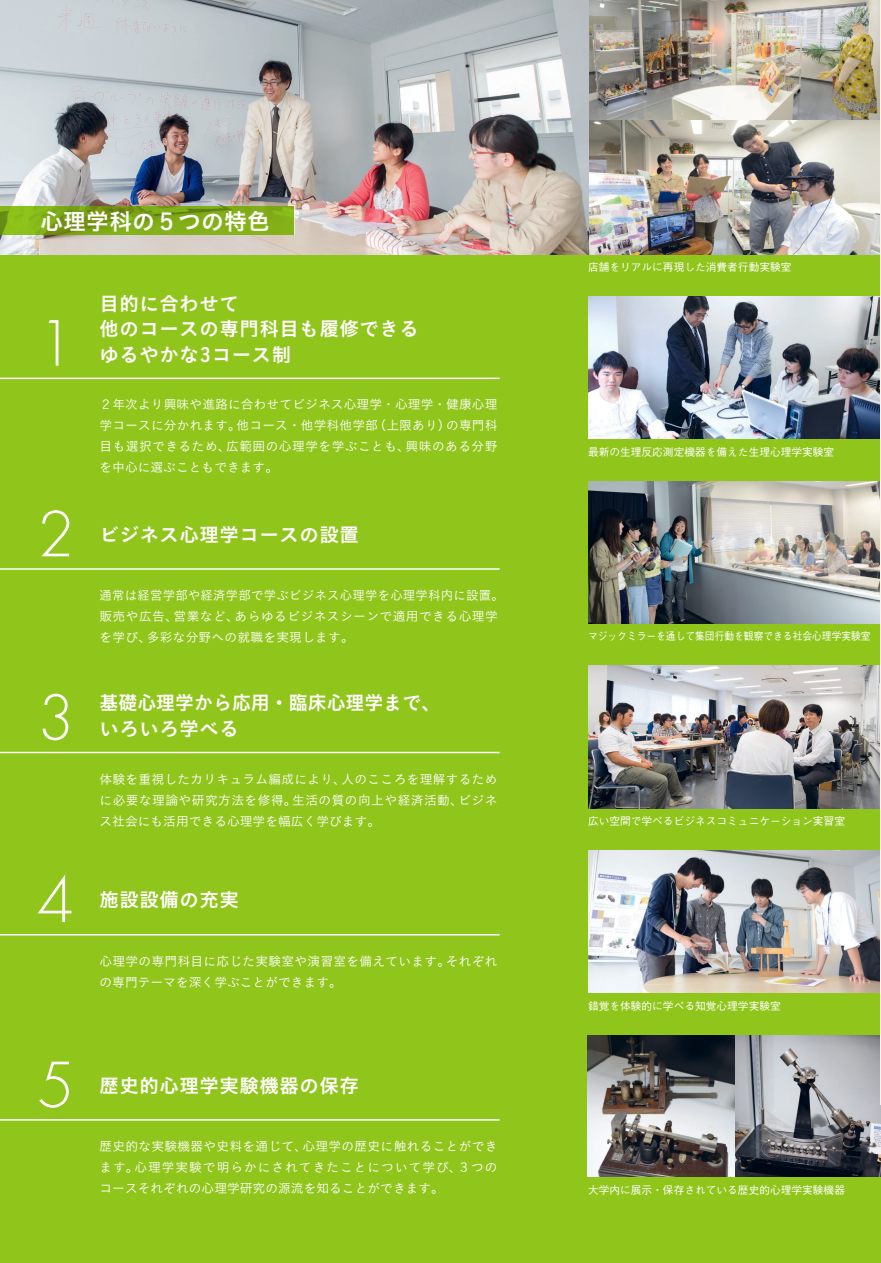
<style>
.page{position:relative;width:881px;height:1263px;background:#fff}
.page>*{position:absolute;margin:0;border:0;box-sizing:border-box;transform-origin:0 0}
.t1{font:300 60.45px "Futura Std";color:#fff}
.t2{font:22.95px "Koburina Go Std W6";color:#fff}
.t3{font:19.5px/25.5px "Koburina Go Std W6";letter-spacing:.025em;color:#fff}
.t4{font:19.5px/25.5px "Koburina Go Std W6";color:#fff}
.t5{font:12.75px/21px "Koburina Go Std W3";letter-spacing:.02em;color:#fff;text-align:justify}
.t6{font:500 10.65px "Gothic BBB Pro";color:#fff}
.t7{font:500 10.65px "Gothic BBB Pro";color:#fff;scale:.91 1}
</style>
<div class="page">
<div style="left:0;top:0;width:880px;height:1263px;background:#90c51b"></div>
<img style="left:0;top:0;width:880px;height:254px">
<img style="left:734px;top:1035px;width:146px;height:141px">
<img style="left:587px;top:1035px;width:147px;height:142px">
<img style="left:588px;top:666px;width:292px;height:142px">
<img style="left:588px;top:850px;width:292px;height:142px">
<img style="left:588px;top:481px;width:292px;height:142px">
<img style="left:588px;top:297px;width:292px;height:142px">
<hr style="left:0;top:378px;width:499px;height:1px;background:#fff">
<hr style="left:0;top:568px;width:499px;height:2px;background:#fff">
<hr style="left:0;top:752px;width:499px;height:1px;background:#fff">
<hr style="left:0;top:934px;width:499px;height:1px;background:#fff">
<hr style="left:0;top:1119px;width:499px;height:1px;background:#fff">
<svg style="left:0;top:206px;width:294px;height:29px;fill:#82af17"></svg>
<svg style="left:880px;top:0;width:1px;height:1104px"></svg>
<h2 class="t2" style="left:40px;top:203px;width:231px">心理学科の５つの特色</h2>
<h1 class="t1" style="left:37px;top:307px;width:38px">1</h1>
<h1 class="t1" style="left:37px;top:498px;width:38px">2</h1>
<h1 class="t1" style="left:37px;top:681px;width:38px">3</h1>
<h1 class="t1" style="left:37px;top:863px;width:38px">4</h1>
<h3 class="t3" style="left:99px;top:291px;width:321px">目的に合わせて<br>他のコースの専門科目も履修できるゆるやかな3コース制</h3>
<p class="t5" style="left:99px;top:394px;width:399px">２年次より興味や進路に合わせてビジネス心理学・心理学・健康心理学コースに分かれます。他コース・他学科他学部（上限あり）の専門科目も選択できるため、広範囲の心理学を学ぶことも、興味のある分野を中心に選ぶこともできます。</p>
<h3 class="t3" style="left:99px;top:522px;width:261px">ビジネス心理学コースの設置</h3>
<p class="t5" style="left:99px;top:585px;width:405px;text-align:left">通常は経営学部や経済学部で学ぶビジネス心理学を心理学科内に設置。販売や広告、営業など、あらゆるビジネスシーンで適用できる心理学を学び、多彩な分野への就職を実現します。</p>
<h3 class="t4" style="left:99px;top:691px;width:342px">基礎心理学から応用・臨床心理学まで、いろいろ学べる</h3>
<p class="t5" style="left:99px;top:768px;width:399px">体験を重視したカリキュラム編成により、人のこころを理解するために必要な理論や研究方法を修得。生活の質の向上や経済活動、ビジネス社会にも活用できる心理学を幅広く学びます。</p>
<h3 class="t3" style="left:99px;top:888px;width:141px">施設設備の充実</h3>
<p class="t5" style="left:99px;top:950px;width:399px">心理学の専門科目に応じた実験室や演習室を備えています。それぞれの専門テーマを深く学ぶことができます。</p>
<h1 class="t1" style="left:37px;top:1048px;width:38px">5</h1>
<h3 class="t3" style="left:99px;top:1073px;width:261px">歴史的心理学実験機器の保存</h3>
<p class="t5" style="left:99px;top:1135px;width:399px">歴史的な実験機器や史料を通じて、心理学の歴史に触れることができます。心理学実験で明らかにされてきたことについて学び、３つのコースそれぞれの心理学研究の源流を知ることができます。</p>
<p class="t6" style="left:587px;top:259px;width:205px">店舗をリアルに再現した消費者行動実験室</p>
<p class="t6" style="left:587px;top:443px;width:248px">最新の生理反応測定機器を備えた生理心理学実験室</p>
<p class="t7" style="left:587px;top:628px;width:312px">マジックミラーを通して集団行動を観察できる社会心理学実験室</p>
<p class="t6" style="left:587px;top:812px;width:258px">広い空間で学べるビジネスコミュニケーション実習室</p>
<p class="t6" style="left:587px;top:997px;width:194px">錯覚を体験的に学べる知覚心理学実験室</p>
<p class="t6" style="left:587px;top:1181px;width:258px">大学内に展示・保存されている歴史的心理学実験機器</p>
</div>
